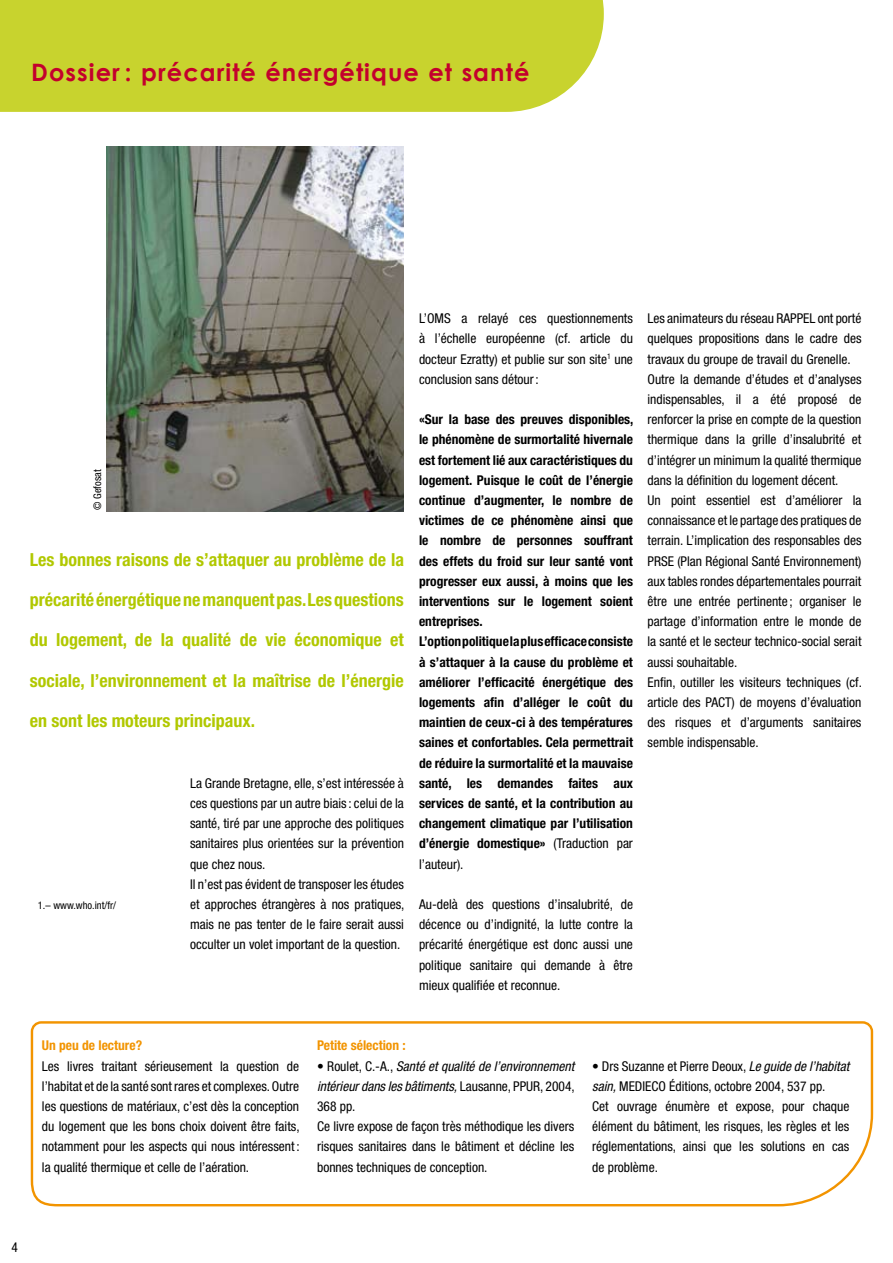
<style>
.page{position:relative;width:893px;height:1263px;background:#fff}
.page>*{position:absolute;margin:0;border:0;box-sizing:border-box;transform-origin:0 0}
.t1{font:700 24px "Century Gothic";letter-spacing:.045em;color:#c3002d}
.t2{font:700 condensed 18px "Helvetica Neue";color:#b1c800}
.t3{font:condensed 13.5px/20.2px "Helvetica Neue";color:#000}
.t4{font:700 condensed 13.5px/20.2px "Helvetica Neue";color:#000}
.t5{font:700 condensed 13.5px "Helvetica Neue";color:#f29400}
.t6{font:condensed 10.5px "Helvetica Neue";color:#000}
.s1{font-weight:400}
.s2{font-style:italic}
</style>
<div class="page">
<svg style="left:30px;top:1021px;width:844px;height:186px"></svg>
<div style="left:0;top:0;width:604px;height:112px;background:#c8d32e"></div>
<img style="left:107px;top:147px;width:297px;height:365px">
<h1 class="t1" style="left:31px;top:57px;width:500px">Dossier : précarité énergétique et santé</h1>
<p class="t6" style="left:91px;top:510px;width:42px;rotate:-90deg">© Gefosat</p>
<h2 class="t2" style="left:30px;top:548px;width:376px">Les bonnes raisons de s’attaquer au problème de la</h2>
<h2 class="t2" style="left:30px;top:589px;width:376px">précarité énergétique ne manquent pas. Les questions</h2>
<h2 class="t2" style="left:30px;top:629px;width:376px">du logement, de la qualité de vie économique et</h2>
<h2 class="t2" style="left:30px;top:669px;width:376px">sociale, l’environnement et la maîtrise de l’énergie</h2>
<h2 class="t2" style="left:30px;top:710px;width:227px">en sont les moteurs principaux.</h2>
<p class="t6" style="left:38px;top:899px;width:80px">1.– www.who.int/fr/</p>
<p class="t3" style="left:190px;top:773px;width:216px">La Grande Bretagne, elle, s’est intéressée à ces questions par un autre biais : celui de la santé, tiré par une approche des politiques sanitaires plus orientées sur la prévention que chez nous.<br>Il n’est pas évident de transposer les études et approches étrangères à nos pratiques, mais ne pas tenter de le faire serait aussi occulter un volet important de la question.</p>
<p class="t3" style="left:419px;top:308px;width:215px;text-align:justify">L’OMS a relayé ces questionnements à l’échelle européenne (cf. article du docteur Ezratty) et publie sur son site<sup>1</sup> une conclusion sans détour:</p>
<p class="t4" style="left:419px;top:409px;width:216px">«Sur la base des preuves disponibles, le phénomène de surmortalité hivernale est fortement lié aux caractéristiques du logement. Puisque le coût de l’énergie continue d’augmenter, le nombre de victimes de ce phénomène ainsi que le nombre de personnes souffrant des effets du froid sur leur santé vont progresser eux aussi, à moins que les interventions sur le logement soient entreprises.<br>L’option politique la plus efficace consiste à s’attaquer à la cause du problème et améliorer l’efficacité énergétique des logements afin d’alléger le coût du maintien de ceux-ci à des températures saines et confortables. Cela permettrait de réduire la surmortalité et la mauvaise santé, les demandes faites aux services de santé, et la contribution au changement climatique par l’utilisation d’énergie domestique» <span class="s1">(Traduction par l’auteur).</span></p>
<p class="t3" style="left:419px;top:894px;width:215px;text-align:justify">Au-delà des questions d’insalubrité, de décence ou d’indignité, la lutte contre la précarité énergétique est donc aussi une politique sanitaire qui demande à être mieux qualifiée et reconnue.</p>
<p class="t3" style="left:647px;top:308px;width:216px">Les animateurs du réseau RAPPEL ont porté quelques propositions dans le cadre des travaux du groupe de travail du Grenelle.<br>Outre la demande d’études et d’analyses indispensables, il a été proposé de renforcer la prise en compte de la question thermique dans la grille d’insalubrité et d’intégrer un minimum la qualité thermique dans la définition du logement décent.<br>Un point essentiel est d’améliorer la connaissance et le partage des pratiques de terrain. L’implication des responsables des PRSE (Plan Régional Santé Environnement) aux tables rondes départementales pourrait être une entrée pertinente ; organiser le partage d’information entre le monde de la santé et le secteur technico-social serait aussi souhaitable.<br>Enfin, outiller les visiteurs techniques (cf. article des PACT) de moyens d’évaluation des risques et d’arguments sanitaires semble indispensable.</p>
<p class="t5" style="left:42px;top:1037px;width:102px">Un peu de lecture?</p>
<p class="t3" style="left:42px;top:1055px;width:259px;text-align:justify">Les livres traitant sérieusement la question de l’habitat et de la santé sont rares et complexes. Outre les questions de matériaux, c’est dès la conception du logement que les bons choix doivent être faits, notamment pour les aspects qui nous intéressent: la qualité thermique et celle de l’aération.</p>
<p class="t5" style="left:317px;top:1037px;width:90px">Petite sélection :</p>
<p class="t3" style="left:317px;top:1055px;width:259px">• Roulet, C.-A., <span class="s2">Santé et qualité de l’environnement intérieur dans les bâtiments,</span> Lausanne, PPUR, 2004, 368 pp.<br>Ce livre expose de façon très méthodique les divers risques sanitaires dans le bâtiment et décline les bonnes techniques de conception.</p>
<p class="t3" style="left:592px;top:1055px;width:259px">• Drs Suzanne et Pierre Deoux, <span class="s2">Le guide de l’habitat sain,</span> MEDIECO Éditions, octobre 2004, 537 pp.<br>Cet ouvrage énumère et expose, pour chaque élément du bâtiment, les risques, les règles et les réglementations, ainsi que les solutions en cas de problème.</p>
<p class="t3" style="left:12px;top:1237px;width:8px">4</p>
</div>
